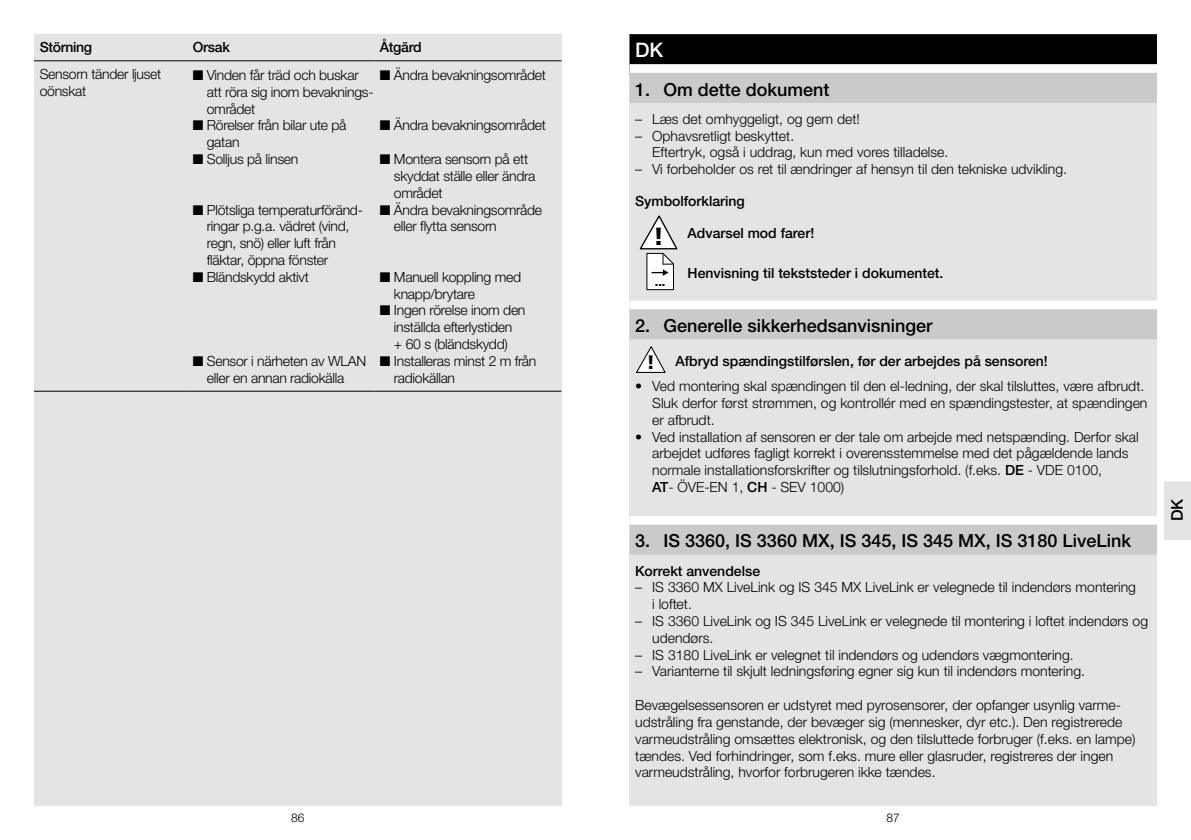
<style>
.page{position:relative;width:1191px;height:840px;background:#fff}
.page>*{position:absolute;margin:0;border:0;box-sizing:border-box;transform-origin:0 0}
.t1{font:500 20px "Helvetica Neue LTW1 G";color:#fff}
.t2{font:900 19.4px "Frutiger LT Com";color:#000}
.t3{font:500 18px "Helvetica Neue LTW1 G";color:#000}
.t4{font:500 16px "Helvetica Neue LT Std";color:#000}
.t5{font:300 14px/16.8px "Helvetica Neue LTW1 G";color:#000}
.t6{font:300 14px/16.8px "Helvetica Neue LTW1 G";letter-spacing:-.02em;color:#000}
.t7{font:500 14px "Helvetica Neue LTW1 G";color:#000}
.t8{font:500 14px "Helvetica Neue LTW1 G";letter-spacing:-.02em;color:#000}
.t9{font:700 13px "Helvetica Neue LT Pro";color:#000}
.t10{font:300 12px "Helvetica Neue LTW1 G";color:#000}
.s1{font-family:"Frutiger LT Com";font-weight:900;font-size:24.8px}
.s2{font-weight:500}
</style>
<div class="page">
<div style="left:34px;top:34px;width:527px;height:771px;background:#e4e4e4"></div>
<hr style="left:34px;top:60px;width:153px;height:1px;background:#000">
<hr style="left:187px;top:60px;width:187px;height:1px;background:#000">
<hr style="left:374px;top:60px;width:187px;height:1px;background:#000">
<hr style="left:34px;top:390px;width:153px;height:1px;background:#000">
<hr style="left:187px;top:390px;width:187px;height:1px;background:#000">
<hr style="left:374px;top:390px;width:187px;height:1px;background:#000">
<div style="left:629px;top:34px;width:528px;height:771px;background:#e4e4e4"></div>
<div style="left:629px;top:34px;width:528px;height:40px;background:#000"></div>
<div style="left:629px;top:64px;width:528px;height:20px;background:#fff"></div>
<div style="left:629px;top:73px;width:528px;height:30px;background:#cacaca"></div>
<div style="left:629px;top:300px;width:528px;height:20px;background:#fff"></div>
<div style="left:629px;top:309px;width:528px;height:30px;background:#cacaca"></div>
<div style="left:629px;top:515px;width:528px;height:20px;background:#fff"></div>
<div style="left:629px;top:524px;width:528px;height:30px;background:#cacaca"></div>
<svg style="left:636px;top:346px;width:29px;height:27px"></svg>
<svg style="left:640px;top:215px;width:37px;height:75px"></svg>
<div style="left:1164px;top:479px;width:27px;height:60px;background:#e4e4e4"></div>
<hr style="left:1162px;top:479px;width:29px;height:2px;background:#fff">
<p class="t8" style="left:40px;top:39px;width:54px">Störning</p>
<p class="t7" style="left:193px;top:39px;width:39px">Orsak</p>
<p class="t7" style="left:380px;top:39px;width:43px">Åtgärd</p>
<p class="t6" style="left:40px;top:66px;width:123px">Sensorn tänder ljuset oönskat</p>
<p class="t6" style="left:207px;top:66px;width:168px;text-indent:-14px">■ Vinden får träd och buskar att röra sig inom bevaknings&shy;området</p>
<p class="t6" style="left:207px;top:117px;width:141px;text-indent:-14px">■ Rörelser från bilar ute på gatan</p>
<p class="t6" style="left:193px;top:150px;width:107px">■ Solljus på linsen</p>
<p class="t6" style="left:207px;top:201px;width:158px;text-indent:-14px">■ Plötsliga temperaturföränd&shy;ringar p.g.a. vädret (vind, regn, snö) eller luft från fläktar, öppna fönster</p>
<p class="t6" style="left:193px;top:268px;width:118px">■ Bländskydd aktivt</p>
<p class="t6" style="left:380px;top:66px;width:167px">■ Ändra bevakningsområdet</p>
<p class="t6" style="left:380px;top:117px;width:167px">■ Ändra bevakningsområdet</p>
<p class="t6" style="left:394px;top:150px;width:143px;text-indent:-14px">■ Montera sensorn på ett skyddat ställe eller ändra området</p>
<p class="t6" style="left:394px;top:201px;width:150px;text-indent:-14px">■ Ändra bevakningsområde eller flytta sensorn</p>
<p class="t6" style="left:394px;top:268px;width:129px;text-indent:-14px">■ Manuell koppling med knapp/brytare</p>
<p class="t6" style="left:380px;top:302px;width:147px;text-align:center">■ Ingen rörelse inom den inställda efterlystiden<br>+ 60 s (bländskydd)</p>
<p class="t6" style="left:394px;top:352px;width:144px;text-indent:-14px">■ Installeras minst 2 m från radiokällan</p>
<p class="t6" style="left:193px;top:352px;width:175px;text-align:center">■ Sensor i närheten av WLAN eller en annan radiokälla</p>
<h1 class="t1" style="left:635px;top:38px;width:30px">DK</h1>
<p class="t3" style="left:635px;top:78px;width:196px">1. Om dette dokument</p>
<p class="t5" style="left:635px;top:110px;width:226px">– Læs det omhyggeligt, og gem det!</p>
<p class="t5" style="left:652px;top:127px;width:298px;text-indent:-17px">– Ophavsretligt beskyttet.<br>Eftertryk, også i uddrag, kun med vores tilladelse.</p>
<p class="t5" style="left:635px;top:161px;width:433px">– Vi forbeholder os ret til ændringer af hensyn til den tekniske udvikling.</p>
<p class="t7" style="left:635px;top:193px;width:111px">Symbolforklaring</p>
<p class="t7" style="left:653px;top:225px;width:163px"><span class="s1">!</span> Advarsel mod farer!</p>
<p class="t7" style="left:687px;top:264px;width:255px">Henvisning til tekststeder i dokumentet.</p>
<p class="t3" style="left:635px;top:314px;width:299px">2. Generelle sikkerhedsanvisninger</p>
<p class="t7" style="left:675px;top:352px;width:374px">Afbryd spændingstilførslen, før der arbejdes på sensoren!</p>
<p class="t5" style="left:652px;top:377px;width:497px;text-indent:-17px">• Ved montering skal spændingen til den el-ledning, der skal tilsluttes, være afbrudt.<br>Sluk derfor først strømmen, og kontrollér med en spændingstester, at spændingen er afbrudt.</p>
<p class="t5" style="left:652px;top:428px;width:488px;text-indent:-17px">• Ved installation af sensoren er der tale om arbejde med netspænding. Derfor skal arbejdet udføres fagligt korrekt i overensstemmelse med det pågældende lands normale installationsforskrifter og tilslutningsforhold. (f.eks. <span class="s2">DE</span> - VDE 0100,<br><span class="s2">AT</span>- ÖVE-EN 1, <span class="s2">CH</span> - SEV 1000)</p>
<p class="t3" style="left:635px;top:530px;width:497px">3. IS 3360, IS 3360 MX, IS 345, IS 345 MX, IS 3180 LiveLink</p>
<p class="t7" style="left:635px;top:561px;width:126px">Korrekt anvendelse</p>
<p class="t5" style="left:652px;top:578px;width:485px;text-indent:-17px">– IS 3360 MX LiveLink og IS 345 MX LiveLink er velegnede til indendørs montering i loftet.</p>
<p class="t5" style="left:652px;top:612px;width:497px;text-indent:-17px">– IS 3360 LiveLink og IS 345 LiveLink er velegnede til montering i loftet indendørs og udendørs.</p>
<p class="t5" style="left:635px;top:645px;width:440px">– IS 3180 LiveLink er velegnet til indendørs og udendørs vægmontering.</p>
<p class="t5" style="left:635px;top:662px;width:451px">– Varianterne til skjult ledningsføring egner sig kun til indendørs montering.</p>
<p class="t5" style="left:635px;top:696px;width:502px">Bevægelsessensoren er udstyret med pyrosensorer, der opfanger usynlig varme&shy;udstråling fra genstande, der bevæger sig (mennesker, dyr etc.). Den registrerede varmeudstråling omsættes elektronisk, og den tilsluttede forbruger (f.eks. en lampe) tændes. Ved forhindringer, som f.eks. mure eller glasruder, registreres der ingen varmeudstråling, hvorfor forbrugeren ikke tændes.</p>
<p class="t9" style="left:654px;top:272px;width:12px">...</p>
<h2 class="t2" style="left:646px;top:350px;width:10px">!</h2>
<p class="t10" style="left:291px;top:809px;width:15px">86</p>
<p class="t10" style="left:886px;top:809px;width:15px">87</p>
<p class="t4" style="left:1167px;top:521px;width:24px;rotate:-90deg">DK</p>
</div>
